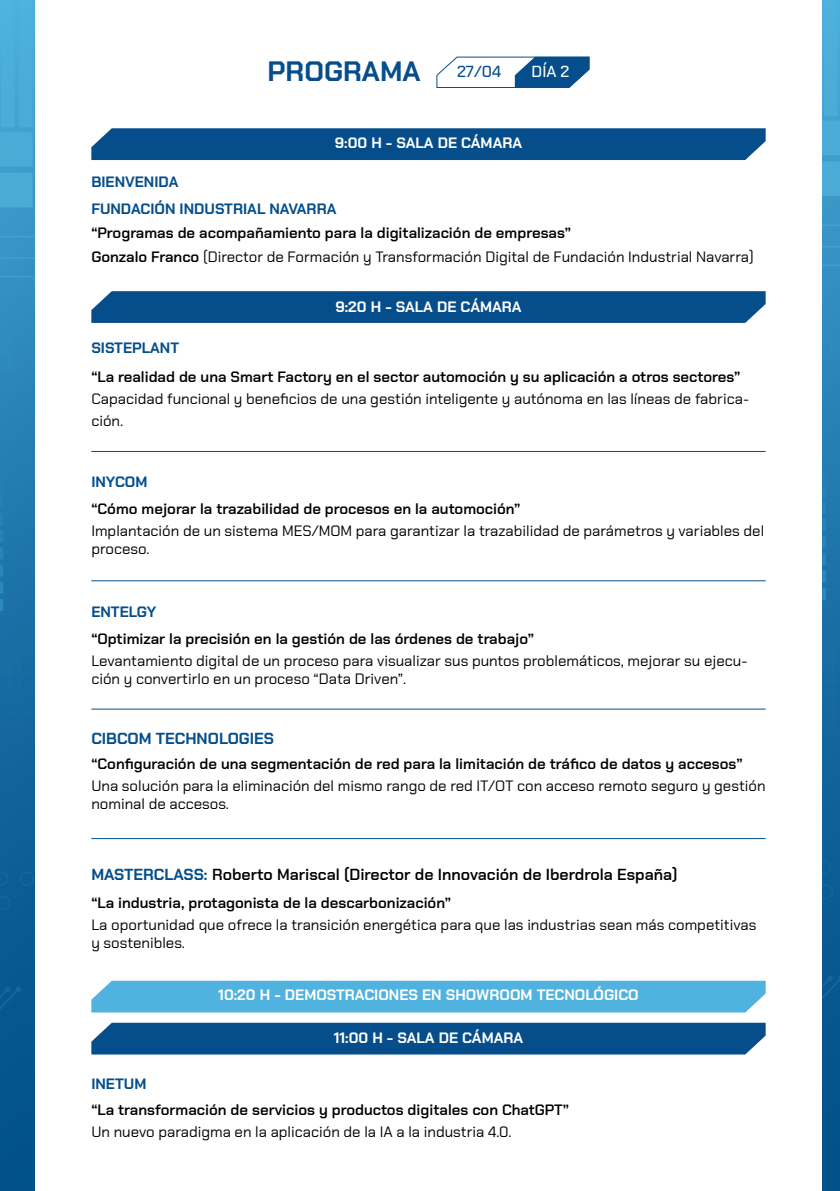
<style>
.page{position:relative;width:840px;height:1191px;background:#fff}
.page>*{position:absolute;margin:0;border:0;box-sizing:border-box;transform-origin:0 0}
.t1{font:700 28px "Chakra Petch";color:#054e8b}
.t2{font:600 16px "Chakra Petch";color:#000}
.t3{font:700 16px "Chakra Petch";color:#054e8b}
.t4{font:500 16px "Chakra Petch";color:#054e8b}
.t5{font:500 16px "Chakra Petch";color:#fff}
.t6{font:15px/18px "Chakra Petch";color:#000}
.t7{font:600 15px "Chakra Petch";color:#000}
.t8{font:700 15px "Chakra Petch";color:#fff}
.t9{font:700 15px "Chakra Petch";color:#054e8b}
.s1{font-weight:600}
.s2{font-weight:700;color:#054e8b}
</style>
<div class="page">
<div style="left:91px;top:128px;width:674px;height:32px;background:#054e8b"></div>
<svg style="left:91px;top:291px;width:674px;height:32px;background:#0b528d"></svg>
<div style="left:91px;top:1022px;width:674px;height:32px;background:#054e8b"></div>
<div style="left:91px;top:980px;width:674px;height:32px;background:#50b2df"></div>
<svg style="left:436px;top:56px;width:153px;height:32px"></svg>
<hr style="left:91px;top:580px;width:674px;height:1px;background:#054e8b">
<hr style="left:91px;top:709px;width:674px;height:1px;background:#054e8b">
<hr style="left:91px;top:451px;width:674px;height:1px;background:#054e8b">
<hr style="left:91px;top:838px;width:674px;height:1px;background:#054e8b">
<div style="left:0;top:0;width:34px;height:1191px;background:#0d5f97"></div>
<svg style="left:0;top:0;width:34px;height:718px;background:#308bbd"></svg>
<div style="left:0;top:1003px;width:34px;height:188px;background:#03538d"></div>
<div style="left:822px;top:0;width:17px;height:1191px;background:#0d5f97"></div>
<svg style="left:822px;top:0;width:17px;height:707px;background:#308bbd"></svg>
<div style="left:822px;top:1004px;width:17px;height:187px;background:#03538d"></div>
<h1 class="t1" style="left:267px;top:55px;width:155px">PROGRAMA</h1>
<p class="t4" style="left:457px;top:63px;width:45px">27/04</p>
<p class="t5" style="left:531px;top:63px;width:39px">DÍA 2</p>
<p class="t9" style="left:91px;top:173px;width:88px">BIENVENIDA</p>
<p class="t8" style="left:334px;top:134px;width:189px">9:00 H - SALA DE CÁMARA</p>
<p class="t9" style="left:91px;top:200px;width:246px">FUNDACIÓN INDUSTRIAL NAVARRA</p>
<p class="t6" style="left:91px;top:220px;width:663px;line-height:24px"><span class="s1">“Programas de acompañamiento para la digitalización de empresas”<br>Gonzalo Franco</span> (Director de Formación y Transformación Digital de Fundación Industrial Navarra)</p>
<p class="t8" style="left:335px;top:298px;width:188px">9:20 H - SALA DE CÁMARA</p>
<p class="t9" style="left:91px;top:339px;width:89px">SISTEPLANT</p>
<p class="t7" style="left:91px;top:368px;width:650px">“La realidad de una Smart Factory en el sector automoción y su aplicación a otros sectores”</p>
<p class="t6" style="left:91px;top:388px;width:658px;line-height:22px">Capacidad funcional y beneficios de una gestión inteligente y autónoma en las líneas de fabrica&shy;ción.</p>
<p class="t9" style="left:91px;top:473px;width:57px">INYCOM</p>
<p class="t7" style="left:91px;top:499px;width:430px">“Cómo mejorar la trazabilidad de procesos en la automoción”</p>
<p class="t6" style="left:91px;top:521px;width:674px">Implantación de un sistema MES/MOM para garantizar la trazabilidad de parámetros y variables del proceso.</p>
<p class="t9" style="left:91px;top:603px;width:66px">ENTELGY</p>
<p class="t7" style="left:91px;top:629px;width:444px">“Optimizar la precisión en la gestión de las órdenes de trabajo”</p>
<p class="t6" style="left:91px;top:651px;width:657px">Levantamiento digital de un proceso para visualizar sus puntos problemáticos, mejorar su ejecu&shy;ción y convertirlo en un proceso “Data Driven”.</p>
<p class="t3" style="left:91px;top:728px;width:184px">CIBCOM TECHNOLOGIES</p>
<p class="t7" style="left:91px;top:755px;width:652px">“Configuración de una segmentación de red para la limitación de tráfico de datos y accesos”</p>
<p class="t6" style="left:91px;top:776px;width:675px">Una solución para la eliminación del mismo rango de red IT/OT con acceso remoto seguro y gestión nominal de accesos.</p>
<p class="t2" style="left:91px;top:865px;width:587px"><span class="s2">MASTERCLASS:</span> Roberto Mariscal (Director de Innovación de Iberdrola España)</p>
<p class="t7" style="left:91px;top:894px;width:361px">“La industria, protagonista de la descarbonización”</p>
<p class="t6" style="left:91px;top:915px;width:666px">La oportunidad que ofrece la transición energética para que las industrias sean más competitivas y sostenibles.</p>
<p class="t8" style="left:218px;top:986px;width:422px">10:20 H - DEMOSTRACIONES EN SHOWROOM TECNOLÓGICO</p>
<p class="t8" style="left:333px;top:1029px;width:191px">11:00 H - SALA DE CÁMARA</p>
<p class="t9" style="left:91px;top:1075px;width:56px">INETUM</p>
<p class="t7" style="left:91px;top:1101px;width:479px">“La transformación de servicios y productos digitales con ChatGPT”</p>
<p class="t6" style="left:91px;top:1123px;width:421px">Un nuevo paradigma en la aplicación de la IA a la industria 4.0.</p>
</div>
